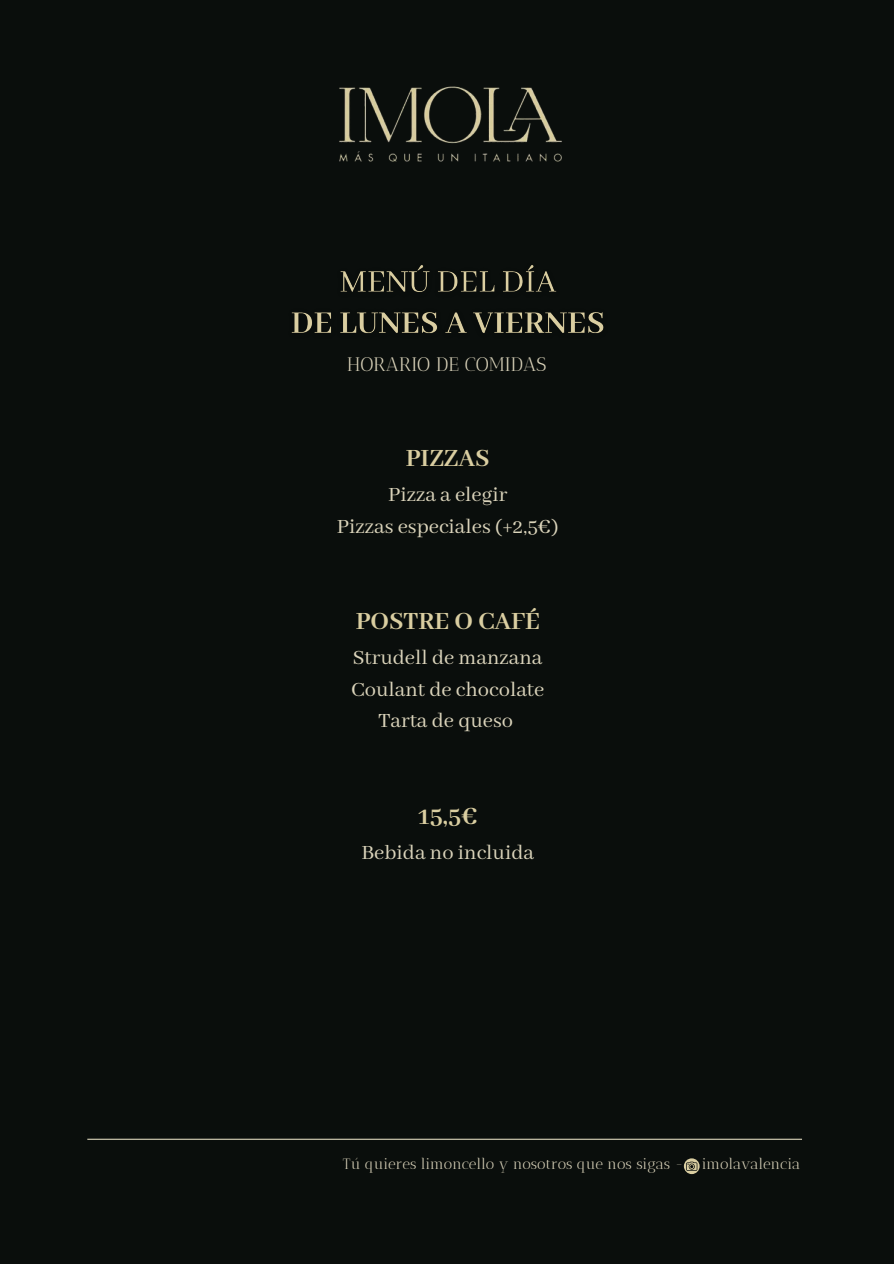
<style>
.page{position:relative;width:894px;height:1264px;background:#fff}
.page>*{position:absolute;margin:0;border:0;box-sizing:border-box;transform-origin:0 0}
.t1{font:700 27px "Abhaya Libre";color:#dacea1}
.t2{font:22.5px/31.5px "Abhaya Libre";color:#dbd4bb;text-align:center}
.t3{font:19.5px "Antic Didone";color:#dbd4bb}
.t4{font:15px "Antic Didone";color:#dbd4bb}
</style>
<div class="page">
<div style="left:0;top:0;width:893px;height:1263px;background:#0a0e0c"></div>
<img style="left:339px;top:86px;width:223px;height:76px">
<hr style="left:87px;top:1138px;width:714px;height:1px;background:#dbd4bb">
<img style="left:291px;top:265px;width:313px;height:69px">
<svg style="left:683px;top:1158px;width:16px;height:16px"></svg>
<h3 class="t3" style="left:347px;top:353px;width:201px">HORARIO DE COMIDAS</h3>
<h2 class="t1" style="left:405px;top:443px;width:85px">PIZZAS</h2>
<h2 class="t2" style="left:337px;top:479px;width:223px">Pizza a elegir<br>Pizzas especiales (+2,5€)</h2>
<h2 class="t1" style="left:355px;top:606px;width:186px">POSTRE O CAFÉ</h2>
<h2 class="t2" style="left:351px;top:643px;width:195px">Strudell de manzana<br>Coulant de chocolate<br>Tarta de queso</h2>
<h2 class="t1" style="left:418px;top:801px;width:61px">15,5€</h2>
<h2 class="t2" style="left:361px;top:837px;width:174px">Bebida no incluida</h2>
<p class="t4" style="left:343px;top:1154px;width:458px">Tú quieres limoncello y nosotros que nos sigas - imolavalencia</p>
</div>
